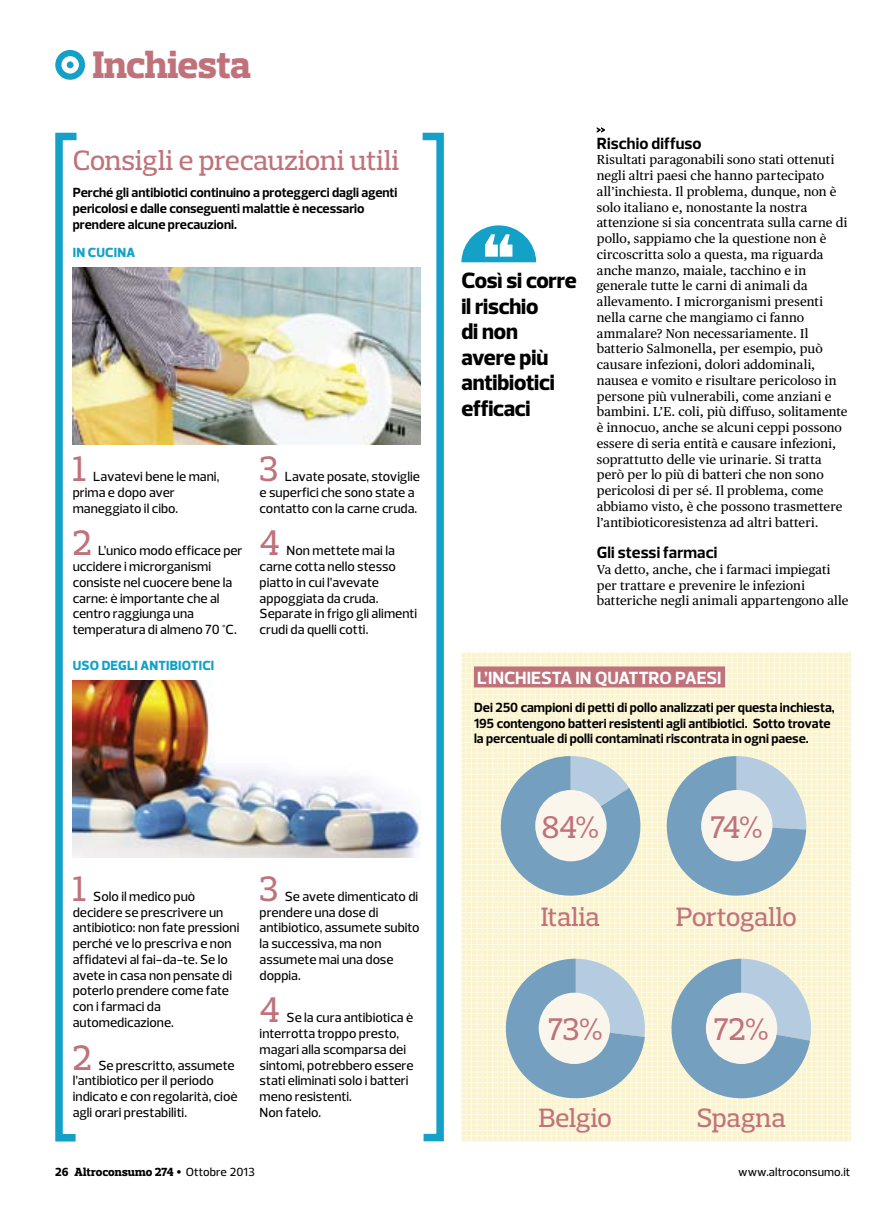
<style>
.page{position:relative;width:893px;height:1212px;background:#fff}
.page>*{position:absolute;margin:0;border:0;box-sizing:border-box;transform-origin:0 0}
.t1{font:800 39px "Prelo Slab";letter-spacing:-.005em;color:#c0727b}
.i_BOX_testo{font:500 36px "Prelo Slab";color:#c0727b}
.i_cifra_numero_picco{font:500 31.95px "Prelo Slab";letter-spacing:-.015em;color:#c0727b}
.i_BOX_titolo_parente{font:500 28.5px "Prelo Slab";letter-spacing:-.01em;color:#c0727b}
.i_cifra_numero_picco-2{font:500 27px "Prelo Slab";letter-spacing:-.015em;color:#c0727b}
.i_TEX_strillo_piccol{font:800 22.5px/25.5px "Prelo";letter-spacing:-.005em;color:#000}
.i_BOX_titolo{font:700 18px "Prelo";letter-spacing:-.005em;color:#fff}
.i_TEX_testo_corrente{font:700 16.5px "Prelo";letter-spacing:.01em;color:#000}
.i_BOX_testo-2{font:500 13.5px/15.8px "Prelo";color:#000}
.i_BOX_Intro{font:700 13.5px/15.8px "Prelo";letter-spacing:-.005em;color:#000}
.i_BOX_testo-3{font:800 13.5px "Prelo";letter-spacing:.01em;color:#13a1c7}
.i_BOX_titoletto_picc{font:800 13.5px "Prelo";letter-spacing:.015em;color:#13a1c7}
.i_TEX_testo_corrente-2{font:12.9px/15.8px "Publico Text";letter-spacing:.01em;color:#000}
.i_TXT_www_pag_sx{font:800 12px "Prelo Slab";color:#000}
.t2{font:500 12px "Prelo";letter-spacing:.005em;color:#000}
.s1{font-family:"Prelo"}
.s2{font-family:"Publico Text";font-weight:400}
.s3{font-family:"Prelo";font-weight:500}
</style>
<div class="page">
<svg style="left:55px;top:50px;width:30px;height:30px"></svg>
<img style="left:84px;top:267px;width:331px;height:177px">
<svg style="left:461px;top:225px;width:75px;height:37px"></svg>
<svg style="left:597px;top:127px;width:8px;height:6px"></svg>
<svg style="left:461px;top:652px;width:389px;height:489px;background:#faf5d5"></svg>
<div style="left:474px;top:666px;width:251px;height:21px;background:#c0727b"></div>
<svg style="left:491px;top:756px;width:159px;height:149px;background:#b3c7cb"></svg>
<div style="left:535px;top:790px;width:72px;height:71px;background:#fbf6ec;border-radius:50%"></div>
<svg style="left:665px;top:756px;width:141px;height:141px;background:#a7c0cb"></svg>
<div style="left:701px;top:790px;width:71px;height:71px;background:#fbf6ec;border-radius:50%"></div>
<svg style="left:502px;top:959px;width:143px;height:143px;background:#abc2cc"></svg>
<div style="left:539px;top:993px;width:71px;height:71px;background:#fbf6ec;border-radius:50%"></div>
<svg style="left:666px;top:959px;width:145px;height:145px;background:#adc4cc"></svg>
<div style="left:706px;top:993px;width:71px;height:71px;background:#fbf6ec;border-radius:50%"></div>
<img style="left:84px;top:681px;width:331px;height:177px">
<svg style="left:55px;top:132px;width:29px;height:1010px"></svg>
<svg style="left:415px;top:132px;width:29px;height:1010px"></svg>
<h1 class="t1" style="left:93px;top:41px;width:160px">Inchiesta</h1>
<p class="i_BOX_titolo_parente" style="left:73px;top:143px;width:328px">Consigli e precauzioni utili</p>
<p class="i_BOX_Intro" style="left:73px;top:185px;width:326px">Perché gli antibiotici continuino a proteggerci dagli agenti pericolosi e dalle conseguenti malattie è necessario prendere alcune precauzioni.</p>
<p class="i_BOX_titoletto_picc" style="left:73px;top:244px;width:64px">IN CUCINA</p>
<p class="i_BOX_testo" style="left:73px;top:447px;width:16px">1</p>
<p class="i_BOX_testo-2" style="left:73px;top:469px;width:148px;text-indent:21px">Lavatevi bene le mani, prima e dopo aver maneggiato il cibo.</p>
<p class="i_BOX_testo" style="left:73px;top:521px;width:21px">2</p>
<p class="i_BOX_testo-2" style="left:73px;top:543px;width:171px;text-indent:26px">L’unico modo efficace per uccidere i microrganismi consiste nel cuocere bene la carne: è importante che al centro raggiunga una temperatura di almeno 70 °C.</p>
<p class="i_BOX_testo-3" style="left:73px;top:657px;width:143px">USO DEGLI ANTIBIOTICI</p>
<p class="i_BOX_testo" style="left:260px;top:447px;width:20px">3</p>
<p class="i_BOX_testo-2" style="left:260px;top:469px;width:162px;text-indent:25px">Lavate posate, stoviglie e superfici che sono state a contatto con la carne cruda.</p>
<p class="i_BOX_testo" style="left:260px;top:521px;width:22px">4</p>
<p class="i_BOX_testo-2" style="left:260px;top:543px;width:159px;text-indent:27px">Non mettete mai la carne cotta nello stesso piatto in cui l’avevate appoggiata da cruda.<br>Separate in frigo gli alimenti crudi da quelli cotti.</p>
<p class="i_BOX_testo" style="left:73px;top:867px;width:16px">1</p>
<p class="i_BOX_testo-2" style="left:73px;top:888px;width:168px;text-indent:21px">Solo il medico può decidere se prescrivere un antibiotico: non fate pressioni perché ve lo prescriva e non affidatevi al fai-da-te. Se lo avete in casa non pensate di poterlo prendere come fate con i farmaci da automedicazione.</p>
<p class="i_BOX_testo" style="left:73px;top:1035px;width:21px">2</p>
<p class="i_BOX_testo-2" style="left:73px;top:1057px;width:166px;text-indent:26px">Se prescritto, assumete l’antibiotico per il periodo indicato e con regolarità, cioè agli orari prestabiliti.</p>
<p class="i_BOX_testo" style="left:260px;top:867px;width:20px">3</p>
<p class="i_BOX_testo-2" style="left:260px;top:888px;width:162px;text-indent:25px">Se avete dimenticato di prendere una dose di antibiotico, assumete subito la successiva, ma non assumete mai una dose doppia.</p>
<p class="i_BOX_testo" style="left:260px;top:988px;width:22px">4</p>
<p class="i_BOX_testo-2" style="left:260px;top:1010px;width:155px;text-indent:27px">Se la cura antibiotica è interrotta troppo presto, magari alla scomparsa dei sintomi, potrebbero essere stati eliminati solo i batteri meno resistenti.</p>
<p class="i_BOX_testo-2" style="left:260px;top:1104px;width:63px">Non fatelo.</p>
<p class="i_TEX_strillo_piccol" style="left:461px;top:268px;width:117px">Così si corre</p>
<p class="i_TEX_strillo_piccol" style="left:461px;top:293px;width:79px">il rischio</p>
<p class="i_TEX_strillo_piccol" style="left:461px;top:319px;width:58px">di non</p>
<p class="i_TEX_strillo_piccol" style="left:461px;top:344px;width:95px">avere più antibiotici efficaci</p>
<p class="i_TEX_testo_corrente" style="left:597px;top:133px;width:106px">Rischio diffuso</p>
<p class="i_TEX_testo_corrente-2" style="left:597px;top:152px;width:252px">Risultati paragonabili sono stati ottenuti negli altri paesi che hanno partecipato all’inchiesta. Il problema, dunque, non è solo italiano e, nonostante la nostra attenzione si sia concentrata sulla carne di pollo, sappiamo che la questione non è circoscritta solo a questa, ma riguarda anche manzo, maiale, tacchino e in generale tutte le carni di animali da allevamento. I microrganismi presenti nella carne che mangiamo ci fanno ammalare? Non necessariamente. Il batterio Salmonella, per esempio, può causare infezioni, dolori addominali, nausea e vomito e risultare pericoloso in persone più vulnerabili, come anziani e bambini. L’E. coli, più diffuso, solitamente è innocuo, anche se alcuni ceppi possono essere di seria entità e causare infezioni, soprattutto delle vie urinarie. Si tratta però per lo più di batteri che non sono pericolosi di per sé. Il problema, come abbiamo visto, è che possono trasmettere l’antibioticoresistenza ad altri batteri.</p>
<p class="i_TEX_testo_corrente" style="left:597px;top:542px;width:122px">Gli stessi farmaci</p>
<p class="i_TEX_testo_corrente-2" style="left:597px;top:561px;width:253px">Va detto, anche, che i farmaci impiegati per trattare e prevenire le infezioni batteriche negli animali appartengono alle</p>
<p class="i_BOX_titolo" style="left:477px;top:666px;width:246px">L’INCHIESTA IN QUATTRO PAESI</p>
<p class="i_BOX_Intro" style="left:474px;top:699px;width:362px">Dei 250 campioni di petti di pollo analizzati per questa inchiesta,<br>195 contengono batteri resistenti agli antibiotici. Sotto trovate la percentuale di polli contaminati riscontrata in ogni paese.</p>
<p class="i_cifra_numero_picco" style="left:542px;top:807px;width:59px">84%</p>
<p class="i_cifra_numero_picco" style="left:710px;top:807px;width:54px">74%</p>
<p class="i_cifra_numero_picco-2" style="left:541px;top:900px;width:60px">Italia</p>
<p class="i_cifra_numero_picco-2" style="left:676px;top:900px;width:122px">Portogallo</p>
<p class="i_cifra_numero_picco" style="left:548px;top:1010px;width:57px">73%</p>
<p class="i_cifra_numero_picco" style="left:714px;top:1010px;width:57px">72%</p>
<p class="i_cifra_numero_picco-2" style="left:539px;top:1101px;width:75px">Belgio</p>
<p class="i_cifra_numero_picco-2" style="left:697px;top:1101px;width:91px">Spagna</p>
<p class="i_TXT_www_pag_sx" style="left:55px;top:1164px;width:201px"><span class="s1">26</span> Altroconsumo 274 <span class="s2">•</span> <span class="s3">Ottobre 2013</span></p>
<p class="t2" style="left:738px;top:1164px;width:114px">www.altroconsumo.it</p>
</div>
